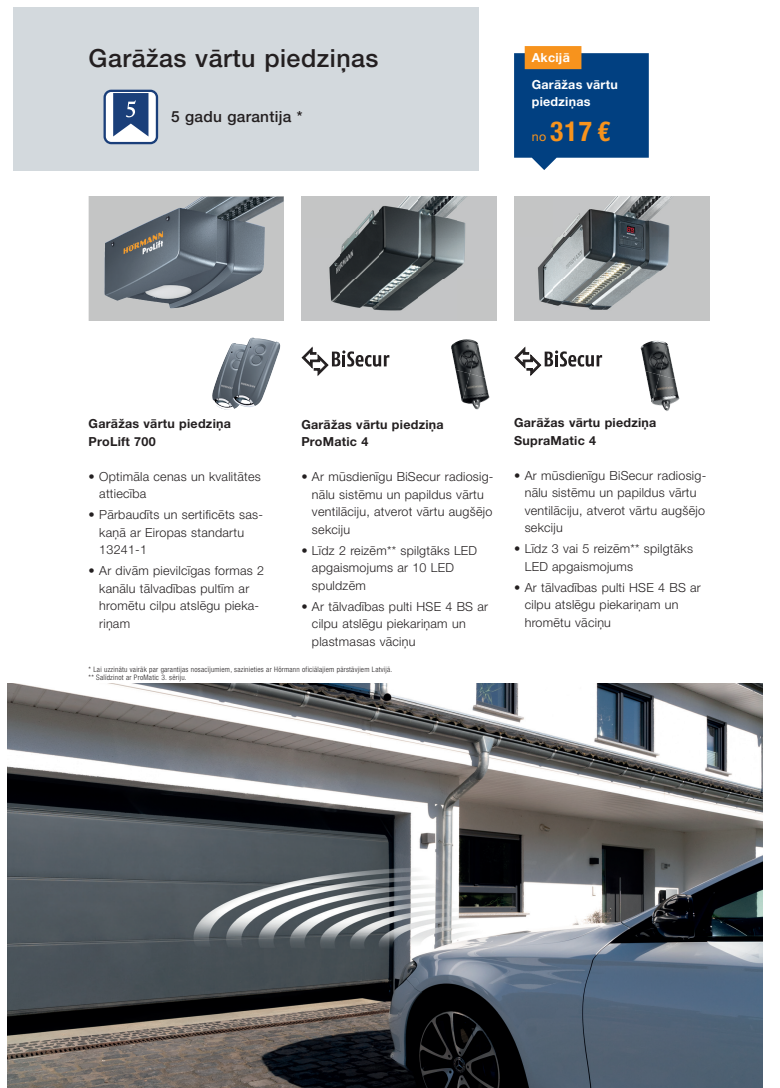
<style>
.page{position:relative;width:780px;height:1088px;background:#fff}
.page>*{position:absolute;margin:0;border:0;box-sizing:border-box;transform-origin:0 0}
.t1{font:700 condensed 27.5px "Hoermann Helvetica Neue";color:#f7931d}
.t2{font:500 25px "Hoermann Helvetica Neue";letter-spacing:.02em;color:#231f20}
.t3{font:500 15.38px "Hoermann Helvetica Neue";letter-spacing:.02em;color:#231f20}
.t4{font:300 12.5px/17.5px "Hoermann Helvetica Neue";letter-spacing:.02em;color:#231f20}
.t5{font:700 12.5px/17.5px "Hoermann Helvetica Neue";letter-spacing:.02em;color:#231f20}
.t6{font:700 12.5px/17.5px "Hoermann Helvetica Neue";letter-spacing:.02em;color:#fff}
.t7{font:300 condensed 7.5px/8.8px "Hoermann Helvetica Neue";letter-spacing:.03em;color:#231f20}
.s1{font-family:"Hoermann Helvetica Neue Rm";font-weight:400;font-stretch:normal;font-size:12.5px}
</style>
<div class="page">
<div style="left:13px;top:7px;width:465px;height:163px;background:#d3d9dd"></div>
<img style="left:7px;top:684px;width:755px;height:404px">
<svg style="left:89px;top:197px;width:194px;height:124px;background:#8d9398"></svg>
<img style="left:145px;top:197px;width:57px;height:26px">
<img style="left:301px;top:197px;width:195px;height:124px">
<img style="left:514px;top:197px;width:195px;height:124px">
<img style="left:213px;top:338px;width:38px;height:52px">
<img style="left:451px;top:339px;width:27px;height:31px">
<img style="left:469px;top:343px;width:16px;height:31px">
<img style="left:455px;top:370px;width:15px;height:31px">
<img style="left:462px;top:374px;width:27px;height:36px">
<img style="left:640px;top:341px;width:27px;height:30px">
<img style="left:659px;top:344px;width:15px;height:31px">
<img style="left:645px;top:371px;width:14px;height:32px">
<img style="left:652px;top:375px;width:27px;height:36px">
<svg style="left:514px;top:347px;width:88px;height:29px"></svg>
<svg style="left:302px;top:347px;width:87px;height:29px"></svg>
<div style="left:105px;top:91px;width:52px;height:52px;background:#fff;border-radius:7px"></div>
<div style="left:103px;top:90px;width:55px;height:54px;border:2px solid #1a3f7a;border-radius:7px"></div>
<svg style="left:113px;top:93px;width:35px;height:43px"></svg>
<svg style="left:514px;top:46px;width:134px;height:124px;background:#335e88"></svg>
<h2 class="t2" style="left:89px;top:41px;width:291px">Garāžas vārtu piedziņas</h2>
<p class="t3" style="left:171px;top:106px;width:133px">5 gadu garantija *</p>
<p class="t6" style="left:531px;top:48px;width:40px">Akcijā</p>
<p class="t6" style="left:531px;top:75px;width:87px">Garāžas vārtu piedziņas</p>
<h1 class="t1" style="left:531px;top:113px;width:80px"><span class="s1">no</span> 317 €</h1>
<p class="t5" style="left:89px;top:414px;width:144px">Garāžas vārtu piedziņa<br>ProLift 700</p>
<p class="t4" style="left:99px;top:467px;width:163px;text-indent:-11px">• Optimāla cenas un kvalitātes attiecība</p>
<p class="t4" style="left:99px;top:505px;width:165px;text-indent:-11px">• Pārbaudīts un sertificēts sas&shy;kaņā ar Eiropas standartu<br>13241-1</p>
<p class="t4" style="left:99px;top:561px;width:166px;text-indent:-11px">• Ar divām pievilcīgas formas 2 kanālu tālvadības pultīm ar hromētu cilpu atslēgu pieka&shy;riņam</p>
<p class="t5" style="left:301px;top:414px;width:144px">Garāžas vārtu piedziņa<br>ProMatic 4</p>
<p class="t4" style="left:312px;top:467px;width:183px;text-indent:-11px">• Ar mūsdienīgu BiSecur radiosig&shy;nālu sistēmu un papildus vārtu ventilāciju, atverot vārtu augšējo sekciju</p>
<p class="t4" style="left:312px;top:540px;width:167px;text-indent:-11px">• Līdz 2 reizēm** spilgtāks LED apgaismojums ar 10 LED spuldzēm</p>
<p class="t4" style="left:312px;top:597px;width:178px;text-indent:-11px">• Ar tālvadības pulti HSE 4 BS ar cilpu atslēgu piekariņam un plastmasas vāciņu</p>
<p class="t7" style="left:89px;top:664px;width:305px">* Lai uzzinātu vairāk par garantijas nosacījumiem, sazinieties ar Hörmann oficiālajiem pārstāvjiem Latvijā. ** Salīdzinot ar ProMatic 3. sēriju.</p>
<p class="t5" style="left:514px;top:413px;width:144px">Garāžas vārtu piedziņa<br>SupraMatic 4</p>
<p class="t4" style="left:524px;top:465px;width:183px;text-indent:-11px">• Ar mūsdienīgu BiSecur radiosig&shy;nālu sistēmu un papildus vārtu ventilāciju, atverot vārtu augšējo sekciju</p>
<p class="t4" style="left:524px;top:539px;width:170px;text-indent:-11px">• Līdz 3 vai 5 reizēm** spilgtāks<br>LED apgaismojums</p>
<p class="t4" style="left:524px;top:578px;width:178px;text-indent:-11px">• Ar tālvadības pulti HSE 4 BS ar cilpu atslēgu piekariņam un hromētu vāciņu</p>
</div>
